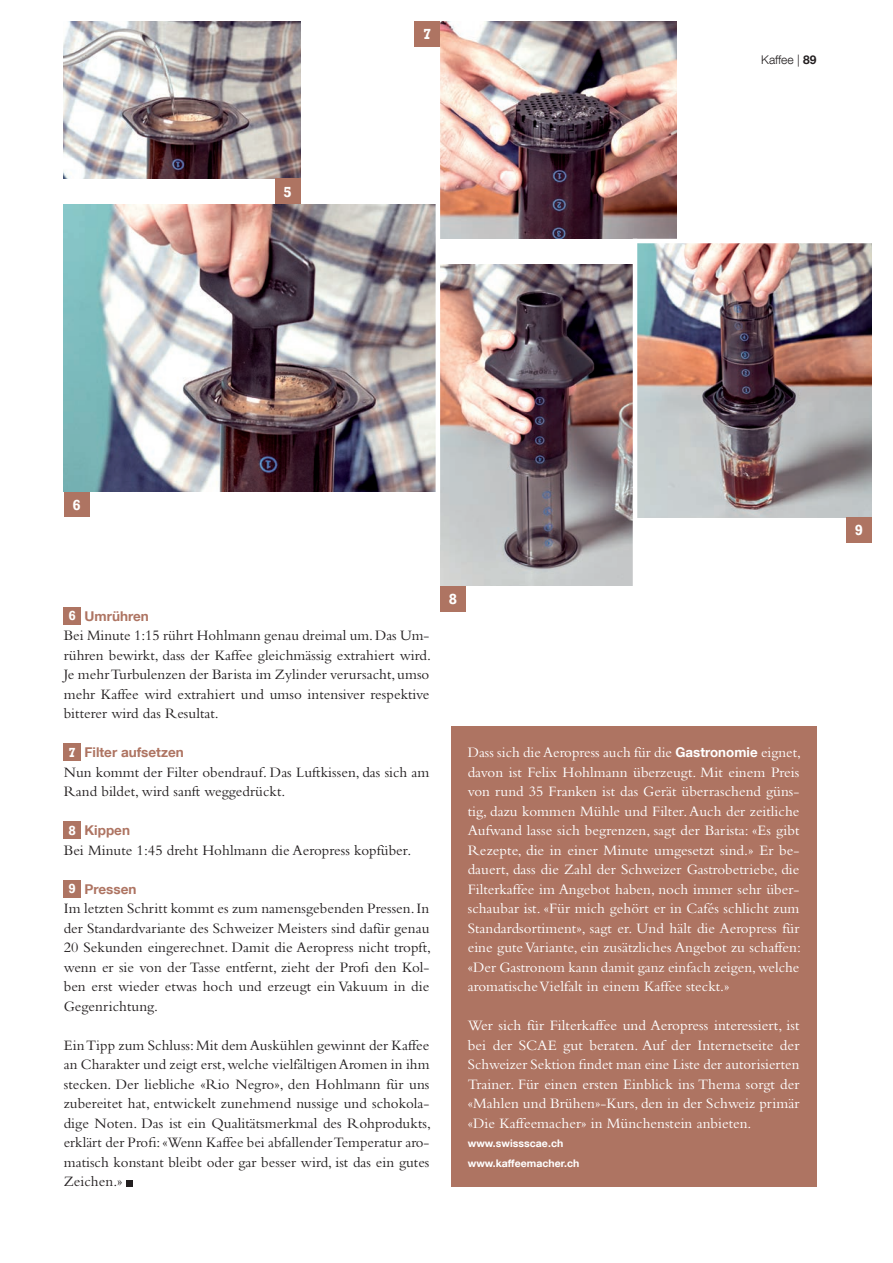
<style>
.page{position:relative;width:893px;height:1263px;background:#fff}
.page>*{position:absolute;margin:0;border:0;box-sizing:border-box;transform-origin:0 0}
._04_Lauftext{font:15px/19.5px "Bembo";letter-spacing:.005em;color:#231f20;text-align:justify}
._04_Lauftext-2{font:15px/19.5px "Bembo";letter-spacing:.005em;color:#fff;text-align:justify}
._04_Lauftext-3{font:700 15px "Rockwell";color:#fff}
._05_Lauftext_Unterti{font:700 13.5px "Helvetica Neue LT Com";color:#ae7462}
.t1{font:700 13.5px "Rockwell";color:#fff}
.t2{font:300 12px "Helvetica Neue LT Com";color:#231f20}
._04_Lauftext-4{font:700 10.5px "Helvetica Neue LT Com";letter-spacing:.005em;color:#fff}
.s1{font-weight:700}
.s2{font-family:"Helvetica Neue LT Com";font-weight:700;font-size:13.5px}
</style>
<div class="page">
<img style="left:64px;top:21px;width:236px;height:158px">
<img style="left:637px;top:243px;width:235px;height:274px">
<div style="left:846px;top:517px;width:26px;height:26px;background:#ae7462"></div>
<div style="left:275px;top:179px;width:25px;height:25px;background:#ae7462"></div>
<div style="left:64px;top:492px;width:25px;height:25px;background:#ae7462"></div>
<div style="left:415px;top:21px;width:25px;height:26px;background:#ae7462"></div>
<div style="left:440px;top:586px;width:26px;height:25px;background:#ae7462"></div>
<img style="left:64px;top:204px;width:372px;height:288px">
<img style="left:440px;top:21px;width:237px;height:218px">
<img style="left:440px;top:264px;width:193px;height:322px">
<div style="left:64px;top:607px;width:17px;height:17px;background:#ae7462"></div>
<div style="left:64px;top:743px;width:17px;height:17px;background:#ae7462"></div>
<div style="left:64px;top:821px;width:17px;height:17px;background:#ae7462"></div>
<div style="left:64px;top:880px;width:17px;height:17px;background:#ae7462"></div>
<svg style="left:127px;top:1180px;width:6px;height:6px"></svg>
<div style="left:451px;top:726px;width:365px;height:460px;background:#ae7462"></div>
<p class="_04_Lauftext-3" style="left:284px;top:182px;width:10px">5</p>
<p class="_04_Lauftext-3" style="left:423px;top:25px;width:10px">7</p>
<p class="t2" style="left:761px;top:52px;width:57px">Kaffee | <span class="s1">89</span></p>
<p class="_04_Lauftext-3" style="left:72px;top:495px;width:10px">6</p>
<p class="t1" style="left:69px;top:607px;width:9px">6</p>
<p class="_05_Lauftext_Unterti" style="left:85px;top:607px;width:66px">Umrühren</p>
<p class="_04_Lauftext" style="left:64px;top:626px;width:369px">Bei Minute 1:15 rührt Hohlmann genau dreimal um. Das Um&shy;rühren bewirkt, dass der Kaffee gleichmässig extrahiert wird.<br>Je mehr Turbulenzen der Barista im Zylinder verursacht, umso mehr Kaffee wird extrahiert und umso intensiver respektive bitterer wird das Resultat.</p>
<p class="t1" style="left:69px;top:744px;width:9px">7</p>
<p class="_05_Lauftext_Unterti" style="left:85px;top:744px;width:101px">Filter aufsetzen</p>
<p class="_04_Lauftext" style="left:64px;top:762px;width:367px">Nun kommt der Filter obendrauf. Das Luftkissen, das sich am<br>Rand bildet, wird sanft weggedrückt.</p>
<p class="t1" style="left:69px;top:822px;width:9px">8</p>
<p class="_05_Lauftext_Unterti" style="left:85px;top:822px;width:47px">Kippen</p>
<p class="_04_Lauftext" style="left:64px;top:840px;width:349px">Bei Minute 1:45 dreht Hohlmann die Aeropress kopfüber.</p>
<p class="t1" style="left:69px;top:880px;width:9px">9</p>
<p class="_05_Lauftext_Unterti" style="left:85px;top:880px;width:54px">Pressen</p>
<p class="_04_Lauftext" style="left:64px;top:899px;width:369px">Im letzten Schritt kommt es zum namensgebenden Pressen. In der Standardvariante des Schweizer Meisters sind dafür genau 20 Sekunden eingerechnet. Damit die Aeropress nicht tropft, wenn er sie von der Tasse entfernt, zieht der Profi den Kol&shy;ben erst wieder etwas hoch und erzeugt ein Vakuum in die Gegenrichtung.</p>
<p class="_04_Lauftext" style="left:64px;top:1035px;width:369px">Ein Tipp zum Schluss: Mit dem Auskühlen gewinnt der Kaffee an Charakter und zeigt erst, welche vielfältigen Aromen in ihm stecken. Der liebliche «Rio Negro», den Hohlmann für uns zubereitet hat, entwickelt zunehmend nussige und schokola&shy;dige Noten. Das ist ein Qualitätsmerkmal des Rohprodukts, erklärt der Profi: «Wenn Kaffee bei abfallender Temperatur aro&shy;matisch konstant bleibt oder gar besser wird, ist das ein gutes Zeichen.»</p>
<p class="_04_Lauftext-3" style="left:449px;top:590px;width:10px">8</p>
<p class="_04_Lauftext-2" style="left:468px;top:743px;width:335px">Dass sich die Aeropress auch für die <span class="s2">Gastronomie</span> eignet, davon ist Felix Hohlmann überzeugt. Mit einem Preis von rund 35 Franken ist das Gerät überraschend güns&shy;tig, dazu kommen Mühle und Filter. Auch der zeitliche Aufwand lasse sich begrenzen, sagt der Barista: «Es gibt Rezepte, die in einer Minute umgesetzt sind.» Er be&shy;dauert, dass die Zahl der Schweizer Gastrobetriebe, die Filterkaffee im Angebot haben, noch immer sehr über&shy;schaubar ist. «Für mich gehört er in Cafés schlicht zum Standardsortiment», sagt er. Und hält die Aeropress für eine gute Variante, ein zusätzliches Angebot zu schaffen: «Der Gastronom kann damit ganz einfach zeigen, welche aromatische Vielfalt in einem Kaffee steckt.»</p>
<p class="_04_Lauftext-2" style="left:468px;top:1016px;width:333px">Wer sich für Filterkaffee und Aeropress interessiert, ist bei der SCAE gut beraten. Auf der Internetseite der Schweizer Sektion findet man eine Liste der autorisierten Trainer. Für einen ersten Einblick ins Thema sorgt der «Mahlen und Brühen»-Kurs, den in der Schweiz primär «Die Kaffeemacher» in Münchenstein anbieten.</p>
<p class="_04_Lauftext-4" style="left:468px;top:1137px;width:97px">www.swissscae.ch</p>
<p class="_04_Lauftext-4" style="left:468px;top:1156px;width:113px">www.kaffeemacher.ch</p>
<p class="_04_Lauftext-3" style="left:855px;top:521px;width:10px">9</p>
</div>
